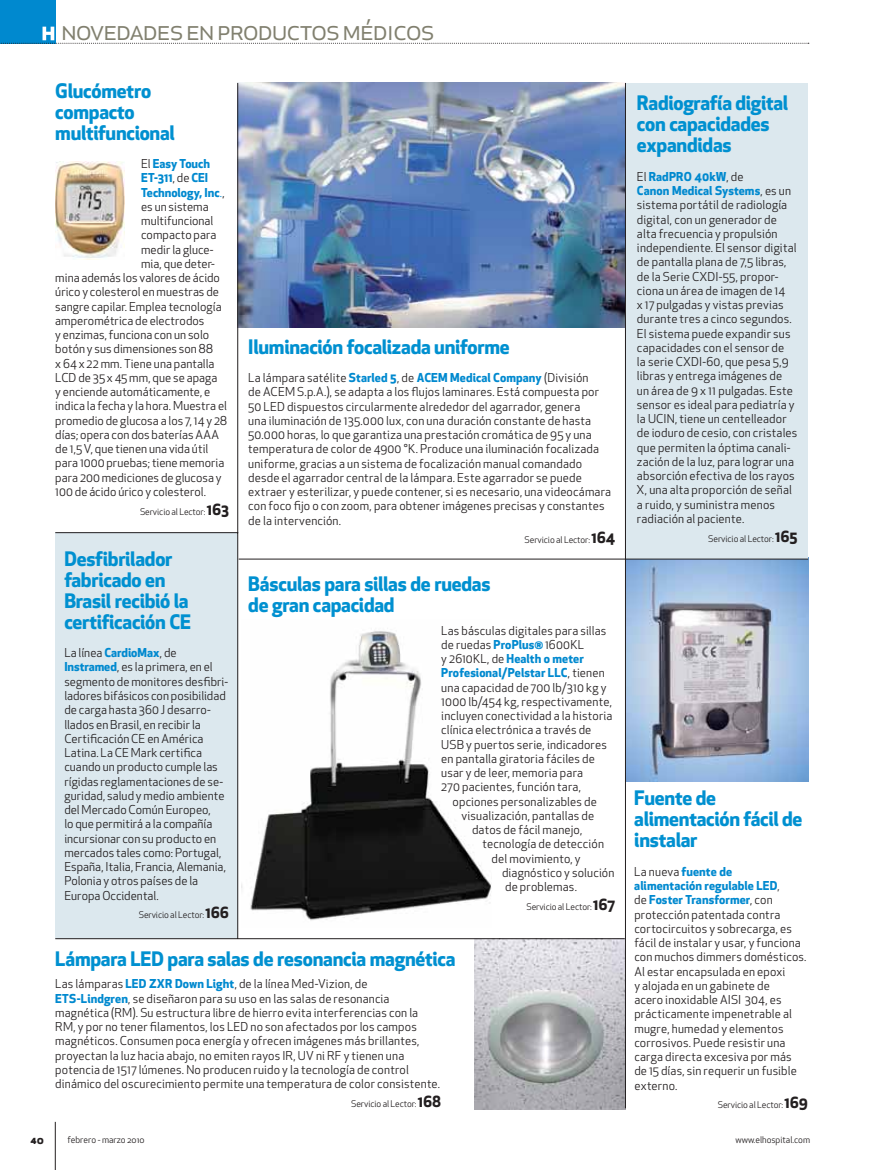
<style>
.page{position:relative;width:872px;height:1170px;background:#fff}
.page>*{position:absolute;margin:0;border:0;box-sizing:border-box;transform-origin:0 0}
.t1{font:27.75px "Apex New";letter-spacing:-.04em;color:#81806f}
.t2{font:700 19.5px/21px "Apex New";letter-spacing:-.015em;color:#0090d0}
.t3{font:12px/14.2px "Apex New";letter-spacing:.015em;color:#231f20}
.t4{font:700 12px "Apex New";letter-spacing:-.005em;color:#0089cf}
.t5{font:700 12px "Apex New";color:#231f20}
.t6{font:9px "Apex New";letter-spacing:-.01em;color:#231f20}
.s1{font-weight:400;color:#231f20}
.s2{font-weight:400}
.s3{font-weight:700;font-size:15px}
.s4{font-weight:700;color:#0089cf}
.s5{color:#333}
</style>
<div class="page">
<img style="left:238px;top:83px;width:387px;height:244px">
<img style="left:475px;top:939px;width:150px;height:169px">
<img style="left:626px;top:559px;width:182px;height:222px">
<div style="left:625px;top:83px;width:183px;height:476px;background:#dce8ee"></div>
<div style="left:55px;top:532px;width:183px;height:406px;background:#dce8ee"></div>
<hr style="left:237px;top:83px;width:1px;height:855px;background:#231f20">
<hr style="left:55px;top:532px;width:183px;height:1px;background:#231f20">
<hr style="left:239px;top:558px;width:569px;height:1px;background:#231f20">
<hr style="left:55px;top:938px;width:570px;height:1px;background:#231f20">
<img style="left:55px;top:161px;width:69px;height:98px">
<img style="left:241px;top:631px;width:250px;height:290px">
<hr style="left:625px;top:83px;width:1px;height:1025px;background:#231f20">
<div style="left:0;top:0;width:55px;height:43px;background:#0089cf"></div>
<svg style="left:0;top:27px;width:809px;height:17px"></svg>
<hr style="left:55px;top:1121px;width:1px;height:48px;background:#231f20">
<h1 class="t1" style="left:61px;top:21px;width:375px">novedades en productos médicos</h1>
<h2 class="t2" style="left:55px;top:82px;width:121px">Glucómetro compacto multifuncional</h2>
<p class="t4" style="left:141px;top:159px;width:70px"><span class="s1">El</span> Easy Touch</p>
<p class="t4" style="left:141px;top:174px;width:69px">ET-311<span class="s1">, de</span> CEI</p>
<p class="t4" style="left:141px;top:188px;width:85px">Technology, Inc<span class="s2">.</span><span class="s1">,</span></p>
<p class="t3" style="left:141px;top:201px;width:69px">es un sistema</p>
<p class="t3" style="left:141px;top:215px;width:74px">multifuncional</p>
<p class="t3" style="left:141px;top:229px;width:77px">compacto para</p>
<p class="t3" style="left:141px;top:244px;width:74px">medir la gluce-</p>
<p class="t3" style="left:141px;top:258px;width:75px">mia, que deter-</p>
<p class="t3" style="left:55px;top:272px;width:166px">mina además los valores de ácido</p>
<p class="t3" style="left:55px;top:286px;width:165px">úrico y colesterol en muestras de</p>
<p class="t3" style="left:55px;top:300px;width:168px">sangre capilar. Emplea tecnología</p>
<p class="t3" style="left:55px;top:315px;width:151px">amperométrica de electrodos</p>
<p class="t3" style="left:55px;top:329px;width:155px">y enzimas, funciona con un solo</p>
<p class="t3" style="left:55px;top:343px;width:159px">botón y sus dimensiones son 88</p>
<p class="t3" style="left:55px;top:357px;width:161px">x 64 x 22 mm. Tiene una pantalla</p>
<p class="t3" style="left:55px;top:372px;width:164px">LCD de 35 x 45 mm, que se apaga</p>
<p class="t3" style="left:55px;top:386px;width:157px">y enciende automáticamente, e</p>
<p class="t3" style="left:55px;top:400px;width:173px">indica la fecha y la hora. Muestra el</p>
<p class="t3" style="left:55px;top:414px;width:173px">promedio de glucosa a los 7, 14 y 28</p>
<p class="t3" style="left:55px;top:429px;width:165px">días; opera con dos baterías AAA</p>
<p class="t3" style="left:55px;top:443px;width:154px">de 1,5 V, que tienen una vida útil</p>
<p class="t3" style="left:55px;top:457px;width:170px">para 1000 pruebas; tiene memoria</p>
<p class="t3" style="left:55px;top:471px;width:168px">para 200 mediciones de glucosa y</p>
<p class="t3" style="left:55px;top:486px;width:152px">100 de ácido úrico y colesterol.</p>
<p class="t6" style="left:140px;top:508px;width:91px">Servicio al Lector: <span class="s3">163</span></p>
<h2 class="t2" style="left:248px;top:338px;width:263px">Iluminación focalizada uniforme</h2>
<p class="t3" style="left:248px;top:372px;width:364px">La lámpara satélite <span class="s4">Starled 5</span>, de <span class="s4">ACEM Medical Company</span> (División<br>de ACEM S.p.A.), se adapta a los flujos laminares. Está compuesta por 50 LED dispuestos circularmente alrededor del agarrador, genera<br>una iluminación de 135.000 lux, con una duración constante de hasta 50.000 horas, lo que garantiza una prestación cromática de 95 y una temperatura de color de 4900 °K. Produce una iluminación focalizada uniforme, gracias a un sistema de focalización manual comandado desde el agarrador central de la lámpara. Este agarrador se puede extraer y esterilizar, y puede contener, si es necesario, una videocámara con foco fijo o con zoom, para obtener imágenes precisas y constantes de la intervención.</p>
<p class="t6" style="left:524px;top:537px;width:92px">Servicio al Lector: <span class="s3">164</span></p>
<h2 class="t2" style="left:64px;top:550px;width:128px">Desfibrilador fabricado en<br>Brasil recibió la certificación CE</h2>
<p class="t3" style="left:64px;top:647px;width:165px">La línea <span class="s4">CardioMax</span>, de<br><span class="s4">Instramed</span>, es la primera, en el segmento de monitores desfibri&shy;ladores bifásicos con posibilidad de carga hasta 360 J desarro&shy;llados en Brasil, en recibir la<br>Certificación CE en América<br>Latina. La CE Mark certifica cuando un producto cumple las rígidas reglamentaciones de se&shy;guridad, salud y medio ambiente del Mercado Común Europeo,<br>lo que permitirá a la compañía incursionar con su producto en mercados tales como: Portugal,<br>España, Italia, Francia, Alemania,<br>Polonia y otros países de la<br>Europa Occidental.</p>
<p class="t6" style="left:139px;top:911px;width:92px">Servicio al Lector: <span class="s3">166</span></p>
<h2 class="t2" style="left:248px;top:576px;width:244px">Básculas para sillas de ruedas de gran capacidad</h2>
<p class="t3" style="left:441px;top:624px;width:173px">Las básculas digitales para sillas de ruedas <span class="s4">ProPlus®</span> 1600KL<br>y 2610KL, de <span class="s4">Health o meter<br>Profesional/Pelstar LLC</span>, tienen una capacidad de 700 lb/310 kg y<br>1000 lb/454 kg, respectivamente, incluyen conectividad a la historia clínica electrónica a través de<br>USB y puertos serie, indicadores en pantalla giratoria fáciles de usar y de leer, memoria para<br>270 pacientes, función tara,</p>
<p class="t3" style="left:452px;top:795px;width:146px">opciones personalizables de</p>
<p class="t3" style="left:461px;top:809px;width:134px">visualización, pantallas de</p>
<p class="t3" style="left:472px;top:824px;width:112px">datos de fácil manejo,</p>
<p class="t3" style="left:482px;top:838px;width:123px">tecnología de detección</p>
<p class="t3" style="left:491px;top:852px;width:91px">del movimiento, y</p>
<p class="t3" style="left:502px;top:866px;width:114px">diagnóstico y solución</p>
<p class="t3" style="left:505px;top:881px;width:73px">de problemas.</p>
<p class="t6" style="left:526px;top:903px;width:90px">Servicio al Lector: <span class="s3">167</span></p>
<h2 class="t2" style="left:55px;top:950px;width:402px">Lámpara LED para salas de resonancia magnética</h2>
<p class="t3" style="left:55px;top:978px;width:386px">Las lámparas <span class="s4">LED ZXR Down Light</span>, de la línea Med-Vizion, de <span class="s4">ETS-Lindgren</span>, se diseñaron para su uso en las salas de resonancia magnética (RM). Su estructura libre de hierro evita interferencias con la RM, y por no tener filamentos, los LED no son afectados por los campos magnéticos. Consumen poca energía y ofrecen imágenes más brillantes, proyectan la luz hacia abajo, no emiten rayos IR, UV ni RF y tienen una potencia de 1517 lúmenes. No producen ruido y la tecnología de control dinámico del oscurecimiento permite una temperatura de color consistente.</p>
<p class="t6" style="left:351px;top:1100px;width:92px">Servicio al Lector: <span class="s3">168</span></p>
<h2 class="t2" style="left:637px;top:95px;width:153px">Radiografía digital con capacidades expandidas</h2>
<p class="t3" style="left:637px;top:171px;width:162px">El <span class="s4">RadPRO 40kW</span>, de<br><span class="s4">Canon Medical Systems</span>, es un sistema portátil de radiología digital, con un generador de alta frecuencia y propulsión independiente. El sensor digital de pantalla plana de 7,5 libras, de la Serie CXDI-55, propor&shy;ciona un área de imagen de 14<br>x 17 pulgadas y vistas previas durante tres a cinco segundos.<br>El sistema puede expandir sus capacidades con el sensor de<br>la serie CXDI-60, que pesa 5,9 libras y entrega imágenes de<br>un área de 9 x 11 pulgadas. Este sensor es ideal para pediatría y la UCIN, tiene un centelleador de ioduro de cesio, con cristales que permiten la óptima canali&shy;zación de la luz, para lograr una absorción efectiva de los rayos<br>X, una alta proporción de señal a ruido, y suministra menos radiación al paciente.</p>
<p class="t6" style="left:708px;top:535px;width:91px">Servicio al Lector: <span class="s3">165</span></p>
<h2 class="t2" style="left:634px;top:790px;width:170px">Fuente de alimentación fácil de instalar</h2>
<p class="t3" style="left:634px;top:865px;width:174px">La nueva <span class="s4">fuente de<br>alimentación regulable LED</span><span class="s5">,<br></span>de <span class="s4">Foster Transformer</span>, con protección patentada contra cortocircuitos y sobrecarga, es fácil de instalar y usar, y funciona con muchos dimmers domésticos.<br>Al estar encapsulada en epoxi<br>y alojada en un gabinete de<br>acero inoxidable AISI 304, es prácticamente impenetrable al mugre, humedad y elementos corrosivos. Puede resistir una carga directa excesiva por más de 15 días, sin requerir un fusible externo.</p>
<p class="t6" style="left:718px;top:1101px;width:92px">Servicio al Lector: <span class="s3">169</span></p>
<p class="t5" style="left:31px;top:1135px;width:15px">40</p>
<p class="t6" style="left:68px;top:1136px;width:78px">febrero - marzo 2010</p>
<p class="t6" style="left:735px;top:1136px;width:76px">www.elhospital.com</p>
</div>
